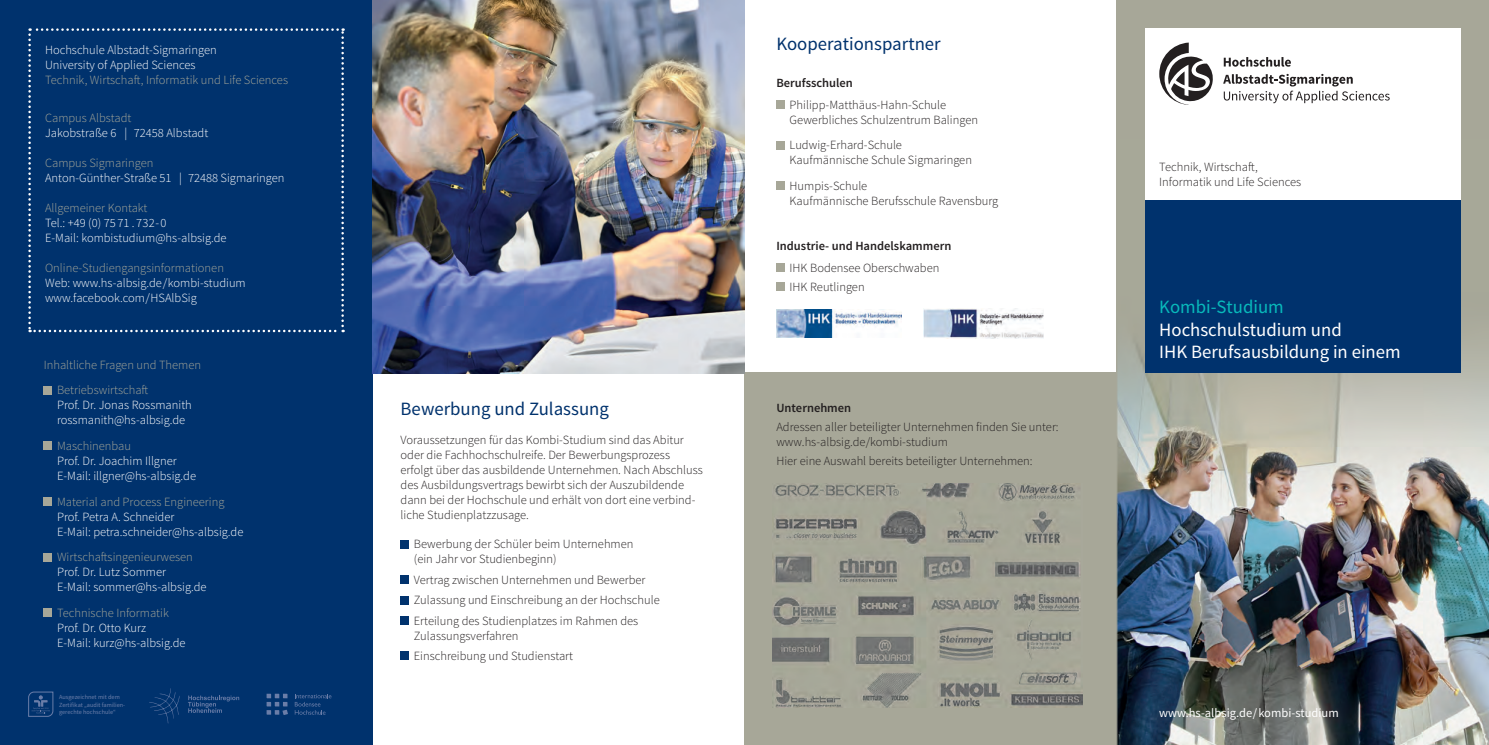
<style>
.page{position:relative;width:1489px;height:745px;background:#fff}
.page>*{position:absolute;margin:0;border:0;box-sizing:border-box;transform-origin:0 0}
.t1{font:18.75px/22.5px "Source Sans Pro";color:#fff}
.t2{font:18.75px "Source Sans Pro";color:#00326d}
.t3{font:18.75px "Source Sans Pro";color:#08babb}
.t4{font:300 12.5px/15px "Source Sans Pro";color:#231f20}
.t5{font:300 12.5px/15px "Source Sans Pro";color:#fff}
.t6{font:300 12.5px/25.6px "Source Sans Pro";color:#a7a798}
.t7{font:600 12.5px "Source Sans Pro";color:#231f20}
.t8{font:12.5px "Source Sans Pro";color:#fff}
.t9{font:6.25px/7.5px "Source Sans Pro";color:#6a7da8}
</style>
<div class="page">
<div style="left:744px;top:372px;width:373px;height:372px;background:#a7a798"></div>
<img style="left:772px;top:483px;width:310px;height:224px">
<div style="left:0;top:0;width:372px;height:744px;background:#00326d"></div>
<svg style="left:266px;top:693px;width:22px;height:21px"></svg>
<svg style="left:295px;top:694px;width:36px;height:20px"></svg>
<svg style="left:28px;top:691px;width:25px;height:25px"></svg>
<svg style="left:149px;top:688px;width:31px;height:36px"></svg>
<svg style="left:188px;top:695px;width:51px;height:17px"></svg>
<img style="left:1116px;top:0;width:372px;height:744px">
<div style="left:1144px;top:28px;width:316px;height:172px;background:#fff"></div>
<div style="left:1144px;top:200px;width:316px;height:172px;background:#00326d"></div>
<svg style="left:1159px;top:43px;width:54px;height:62px"></svg>
<svg style="left:1223px;top:57px;width:67px;height:10px"></svg>
<svg style="left:1223px;top:74px;width:166px;height:29px"></svg>
<svg style="left:28px;top:28px;width:316px;height:304px"></svg>
<div style="left:44px;top:386px;width:8px;height:8px;background:#a7a798"></div>
<div style="left:44px;top:441px;width:8px;height:8px;background:#a7a798"></div>
<div style="left:44px;top:497px;width:8px;height:8px;background:#a7a798"></div>
<div style="left:44px;top:552px;width:8px;height:9px;background:#a7a798"></div>
<div style="left:44px;top:608px;width:8px;height:8px;background:#a7a798"></div>
<div style="left:400px;top:540px;width:9px;height:8px;background:#00326d"></div>
<div style="left:400px;top:575px;width:9px;height:8px;background:#00326d"></div>
<div style="left:400px;top:595px;width:9px;height:8px;background:#00326d"></div>
<div style="left:400px;top:615px;width:9px;height:9px;background:#00326d"></div>
<div style="left:400px;top:651px;width:9px;height:8px;background:#00326d"></div>
<div style="left:776px;top:100px;width:8px;height:9px;background:#a7a798"></div>
<div style="left:776px;top:141px;width:8px;height:8px;background:#a7a798"></div>
<div style="left:776px;top:182px;width:8px;height:8px;background:#a7a798"></div>
<div style="left:776px;top:263px;width:8px;height:9px;background:#a7a798"></div>
<div style="left:776px;top:282px;width:8px;height:8px;background:#a7a798"></div>
<img style="left:776px;top:309px;width:125px;height:28px">
<img style="left:923px;top:309px;width:120px;height:29px">
<img style="left:372px;top:0;width:372px;height:373px">
<p class="t5" style="left:45px;top:43px;width:173px">Hochschule Albstadt-Sigmaringen<br>University of Applied Sciences</p>
<p class="t6" style="left:45px;top:68px;width:244px">Technik, Wirtschaft, Informatik und Life Sciences</p>
<p class="t6" style="left:45px;top:105px;width:88px">Campus Albstadt</p>
<p class="t5" style="left:45px;top:125px;width:165px">Jakobstraße 6 | 72458 Albstadt</p>
<p class="t6" style="left:45px;top:150px;width:110px">Campus Sigmaringen</p>
<p class="t5" style="left:45px;top:170px;width:241px">Anton-Günther-Straße 51 | 72488 Sigmaringen</p>
<p class="t6" style="left:45px;top:195px;width:104px">Allgemeiner Kontakt</p>
<p class="t5" style="left:45px;top:215px;width:183px">Tel.: +49 (0) 75 71 . 732-0<br>E-Mail: kombistudium@hs-albsig.de</p>
<p class="t6" style="left:45px;top:255px;width:180px">Online-Studiengangsinformationen</p>
<p class="t5" style="left:45px;top:275px;width:202px">Web: www.hs-albsig.de/kombi-studium www.facebook.com/HSAlbSig</p>
<p class="t6" style="left:57px;top:351px;width:146px;text-indent:-13px">Inhaltliche Fragen und Themen<br>Betriebswirtschaft</p>
<p class="t5" style="left:57px;top:397px;width:136px">Prof. Dr. Jonas Rossmanith rossmanith@hs-albsig.de</p>
<p class="t6" style="left:57px;top:433px;width:76px">Maschinenbau</p>
<p class="t5" style="left:57px;top:453px;width:140px">Prof. Dr. Joachim Illgner<br>E-Mail: illgner@hs-albsig.de</p>
<p class="t6" style="left:57px;top:488px;width:169px">Material and Process Engineering</p>
<p class="t5" style="left:57px;top:508px;width:188px">Prof. Petra A. Schneider<br>E-Mail: petra.schneider@hs-albsig.de</p>
<p class="t6" style="left:57px;top:544px;width:137px">Wirtschaftsingenieurwesen</p>
<p class="t5" style="left:57px;top:564px;width:151px">Prof. Dr. Lutz Sommer<br>E-Mail: sommer@hs-albsig.de</p>
<p class="t6" style="left:57px;top:599px;width:113px">Technische Informatik</p>
<p class="t5" style="left:57px;top:620px;width:130px">Prof. Dr. Otto Kurz<br>E-Mail: kurz@hs-albsig.de</p>
<p class="t9" style="left:59px;top:692px;width:67px">Ausgezeichnet mit dem<br>Zertifikat „audit familien&shy;gerechte hochschule“</p>
<h1 class="t2" style="left:400px;top:397px;width:210px">Bewerbung und Zulassung</h1>
<p class="t4" style="left:400px;top:432px;width:304px">Voraussetzungen für das Kombi-Studium sind das Abitur oder die Fachhochschulreife. Der Bewerbungsprozess erfolgt über das ausbildende Unternehmen. Nach Abschluss des Ausbildungsvertrags bewirbt sich der Auszubildende dann bei der Hochschule und erhält von dort eine verbind&shy;liche Studienplatzzusage.</p>
<p class="t4" style="left:414px;top:536px;width:221px">Bewerbung der Schüler beim Unternehmen (ein Jahr vor Studienbeginn)</p>
<p class="t4" style="left:414px;top:569px;width:247px;line-height:20.4px">Vertrag zwischen Unternehmen und Bewerber<br>Zulassung und Einschreibung an der Hochschule<br>Erteilung des Studienplatzes im Rahmen des</p>
<p class="t4" style="left:414px;top:624px;width:161px;line-height:20.4px">Zulassungsverfahren<br>Einschreibung und Studienstart</p>
<h1 class="t2" style="left:776px;top:32px;width:166px">Kooperationspartner</h1>
<p class="t7" style="left:776px;top:74px;width:78px">Berufsschulen</p>
<p class="t4" style="left:789px;top:97px;width:190px">Philipp-Matthäus-Hahn-Schule<br>Gewerbliches Schulzentrum Balingen</p>
<p class="t4" style="left:789px;top:138px;width:184px">Ludwig-Erhard-Schule<br>Kaufmännische Schule Sigmaringen</p>
<p class="t4" style="left:789px;top:178px;width:210px">Humpis-Schule<br>Kaufmännische Berufsschule Ravensburg</p>
<p class="t7" style="left:776px;top:238px;width:176px">Industrie- und Handelskammern</p>
<p class="t4" style="left:789px;top:258px;width:151px;line-height:18.5px">IHK Bodensee Oberschwaben<br>IHK Reutlingen</p>
<p class="t7" style="left:776px;top:400px;width:76px">Unternehmen</p>
<p class="t4" style="left:776px;top:419px;width:284px">Adressen aller beteiligter Unternehmen finden Sie unter: www.hs-albsig.de/kombi-studium</p>
<p class="t4" style="left:776px;top:452px;width:258px">Hier eine Auswahl bereits beteiligter Unternehmen:</p>
<p class="t4" style="left:1159px;top:159px;width:144px">Technik, Wirtschaft,<br>Informatik und Life Sciences</p>
<h1 class="t3" style="left:1159px;top:295px;width:126px">Kombi-Studium</h1>
<h1 class="t1" style="left:1159px;top:318px;width:243px">Hochschulstudium und<br>IHK Berufsausbildung in einem</h1>
<p class="t8" style="left:1159px;top:704px;width:181px">www.hs-albsig.de/kombi-studium</p>
</div>
